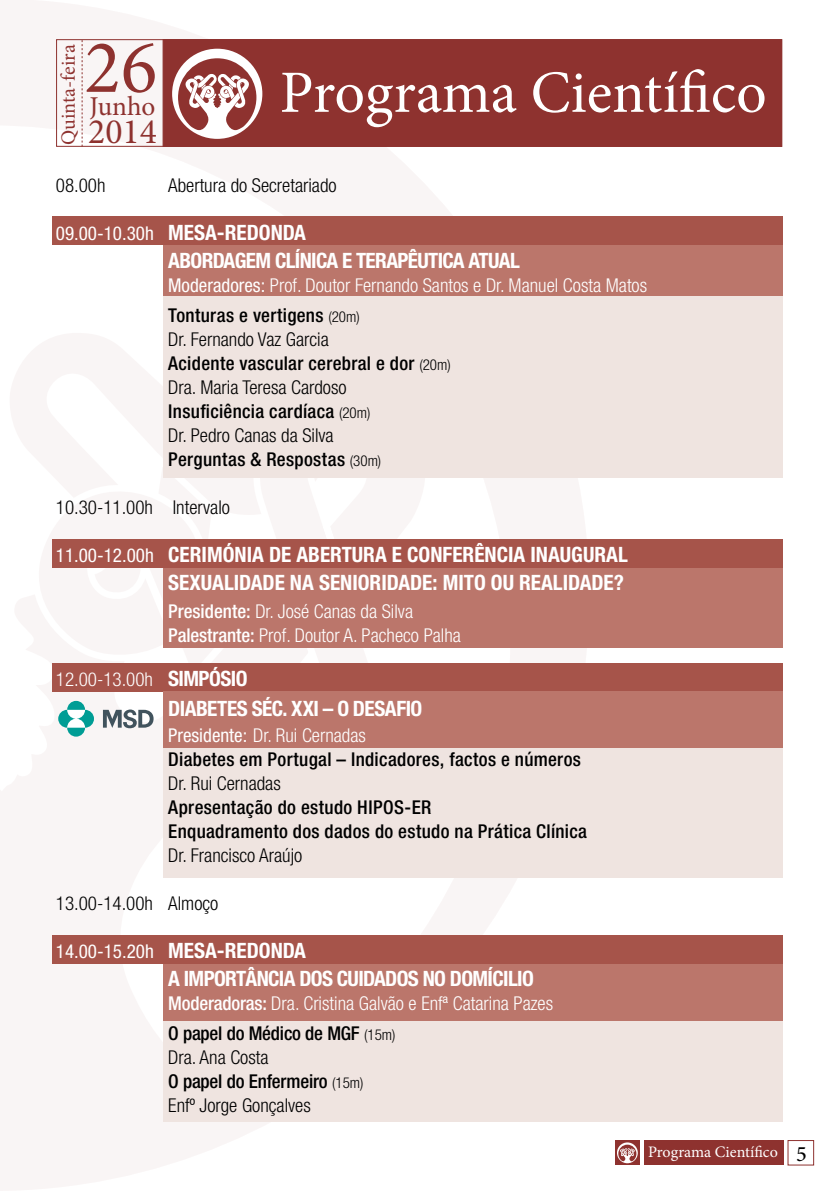
<style>
.page{position:relative;width:840px;height:1191px;background:#fff}
.page>*{position:absolute;margin:0;border:0;box-sizing:border-box;transform-origin:0 0}
.t1{font:76px "Minion Pro";color:#8e322f}
.t2{font:60px "Minion Pro";color:#fff}
.t3{font:35.8px "Minion Pro";color:#8e322f}
.t4{font:27.2px "Minion Pro";color:#8e322f}
.t5{font:700 condensed 21.2px/28px "Helvetica Neue";color:#fff;text-align:right}
.t6{font:700 condensed 21.2px "Helvetica Neue";letter-spacing:-.02em;color:#fff}
.t7{font:20.2px "Minion Pro";color:#8e322f}
.t8{font:500 condensed 19px/24px "Helvetica Neue";letter-spacing:.015em;color:#000}
.t9{font:300 condensed 19px/30px "Helvetica Neue";color:#fff}
.t10{font:300 condensed 19px/24px "Helvetica Neue";color:#000}
.t11{font:condensed 19px "Helvetica Neue";color:#fff}
.t12{font:16px "Minion Pro";color:#fff}
.s1{font-weight:700;font-size:21.2px}
.s2{font-weight:400}
.s3{font-weight:500;color:#000}
.s4{font-size:15px;color:#000}
.s5{font-weight:300}
.s6{font-weight:300;font-size:15px}
.s7{font-weight:400;font-size:19px}
.s8{font-weight:500}
.s9{font-weight:400;color:#fff}
.s10{font-weight:300;color:#fff}
.s11{font-size:15px}
.s12{font-weight:500;font-size:22px;color:#000}
</style>
<div class="page">
<div style="left:614px;top:1140px;width:25px;height:25px;background:#8e322f"></div>
<div style="left:643px;top:1140px;width:140px;height:25px;background:#8e322f"></div>
<svg style="left:617px;top:1142px;width:20px;height:21px"></svg>
<div style="left:162px;top:39px;width:619px;height:108px;background:#8e322f"></div>
<svg style="left:82px;top:40px;width:1px;height:107px"></svg>
<div style="left:164px;top:294px;width:618px;height:183px;background:#efe4e0"></div>
<div style="left:164px;top:742px;width:618px;height:135px;background:#efe4e0"></div>
<div style="left:164px;top:1014px;width:618px;height:107px;background:#efe4e0"></div>
<div style="left:52px;top:216px;width:730px;height:29px;background:#a6544a"></div>
<div style="left:52px;top:663px;width:730px;height:28px;background:#a6544a"></div>
<div style="left:52px;top:935px;width:730px;height:29px;background:#a6544a"></div>
<div style="left:52px;top:539px;width:730px;height:29px;background:#a6544a"></div>
<div style="left:164px;top:245px;width:618px;height:51px;background:#bb766b"></div>
<div style="left:164px;top:691px;width:618px;height:57px;background:#bb766b"></div>
<div style="left:164px;top:963px;width:618px;height:57px;background:#bb766b"></div>
<div style="left:164px;top:568px;width:618px;height:79px;background:#bb766b"></div>
<svg style="left:67px;top:701px;width:18px;height:9px"></svg>
<svg style="left:67px;top:727px;width:18px;height:9px"></svg>
<svg style="left:58px;top:710px;width:17px;height:17px"></svg>
<svg style="left:77px;top:710px;width:17px;height:17px"></svg>
<svg style="left:103px;top:709px;width:50px;height:19px"></svg>
<svg style="left:172px;top:49px;width:90px;height:90px"></svg>
<h1 class="t1" style="left:84px;top:17px;width:74px">26</h1>
<h3 class="t4" style="left:90px;top:88px;width:67px">Junho</h3>
<p class="t7" style="left:55px;top:145px;width:102px;rotate:-90deg">Quinta-feira</p>
<h2 class="t2" style="left:279px;top:52px;width:488px">Programa Científico</h2>
<h3 class="t3" style="left:88px;top:107px;width:70px">2014</h3>
<p class="t10" style="left:56px;top:173px;width:51px">08.00h</p>
<p class="t10" style="left:168px;top:173px;width:170px">Abertura do Secretariado</p>
<p class="t11" style="left:56px;top:222px;width:251px">09.00-10.30h <span class="s1">MESA-REDONDA</span></p>
<p class="t6" style="left:168px;top:247px;width:353px">ABORDAGEM CLÍNICA E TERAPÊUTICA ATUAL</p>
<p class="t9" style="left:168px;top:270px;width:480px"><span class="s2">Moderadores:</span> Prof. Doutor Fernando Santos e Dr. Manuel Costa Matos<br><span class="s3">Tonturas e vertigens</span> <span class="s4">(20m)</span></p>
<p class="t8" style="left:168px;top:327px;width:284px"><span class="s5">Dr. Fernando Vaz Garcia<br></span>Acidente vascular cerebral e dor <span class="s6">(20m)<br></span><span class="s5">Dra. Maria Teresa Cardoso<br></span>Insuficiência cardíaca <span class="s6">(20m)<br></span><span class="s5">Dr. Pedro Canas da Silva<br></span>Perguntas &amp; Respostas <span class="s6">(30m)</span></p>
<p class="t10" style="left:56px;top:495px;width:175px">10.30-11.00h Intervalo</p>
<p class="t5" style="left:56px;top:540px;width:573px"><span class="s7">11.00-12.00h</span> CERIMÓNIA DE ABERTURA E CONFERÊNCIA INAUGURAL<br>SEXUALIDADE NA SENIORIDADE: MITO OU REALIDADE?</p>
<p class="t9" style="left:168px;top:599px;width:294px;line-height:24px"><span class="s8">Presidente:</span> Dr. José Canas da Silva<br><span class="s8">Palestrante:</span> Prof. Doutor A. Pacheco Palha</p>
<p class="t9" style="left:56px;top:664px;width:193px">12.00-13.00h <span class="s1">SIMPÓSIO</span></p>
<p class="t6" style="left:168px;top:695px;width:255px">DIABETES SÉC. XXI – O DESAFIO</p>
<p class="t8" style="left:168px;top:723px;width:414px"><span class="s9">Presidente:</span> <span class="s10">Dr. Rui Cernadas<br></span>Diabetes em Portugal – Indicadores, factos e números</p>
<p class="t10" style="left:168px;top:771px;width:114px">Dr. Rui Cernadas</p>
<p class="t8" style="left:168px;top:795px;width:420px">Apresentação do estudo HIPOS-ER<br>Enquadramento dos dados do estudo na Prática Clínica</p>
<p class="t10" style="left:168px;top:843px;width:136px">Dr. Francisco Araújo</p>
<p class="t10" style="left:56px;top:891px;width:164px">13.00-14.00h Almoço</p>
<p class="t11" style="left:56px;top:940px;width:251px">14.00-15.20h <span class="s1">MESA-REDONDA</span></p>
<p class="t6" style="left:168px;top:966px;width:367px">A IMPORTÂNCIA DOS CUIDADOS NO DOMÍCILIO</p>
<p class="t9" style="left:168px;top:988px;width:386px"><span class="s8">Moderadoras:</span> Dra. Cristina Galvão e Enfª Catarina Pazes<br><span class="s3">O papel do Médico de MGF</span> <span class="s4">(15m)</span></p>
<p class="t10" style="left:168px;top:1045px;width:197px">Dra. Ana Costa<br><span class="s8">O papel do Enfermeiro</span> <span class="s11">(15m)<br></span>Enfº Jorge Gonçalves</p>
<p class="t12" style="left:647px;top:1141px;width:160px">Programa Científico <span class="s12">5</span></p>
</div>
